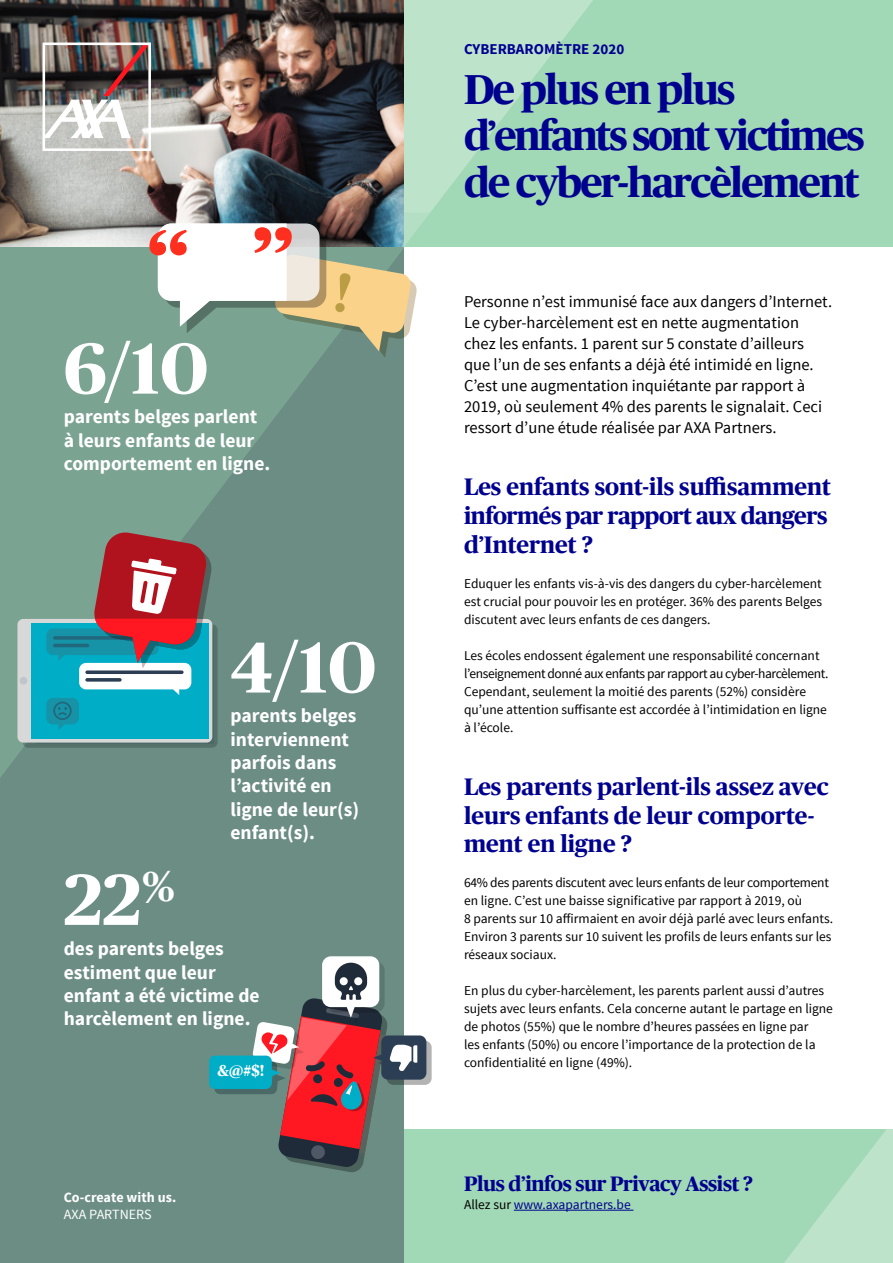
<style>
.page{position:relative;width:893px;height:1263px;background:#fff}
.page>*{position:absolute;margin:0;border:0;box-sizing:border-box;transform-origin:0 0}
.t1{font:700 72px "Publico Headline Web";color:#fff}
.t2{font:700 42px/46.2px "Publico Headline Web";letter-spacing:-.04em;color:#00008f}
.t3{font:700 24px/28.8px "Publico Headline Web";color:#00008f}
.t4{font:700 21px "Publico Headline Web";letter-spacing:-.02em;color:#00008f}
.t5{font:700 19.5px/23.4px "Source Sans Pro";color:#fff}
.t6{font:16.5px/21px "Source Sans Pro";color:#000}
.t7{font:700 15.9px "Publico Headline Web";color:#fff}
.t8{font:700 15.9px "Publico Headline Web";color:#808080}
.t9{font:700 15px "Source Sans Pro";color:#00008f}
.t10{font:700 14.1px "Source Sans Pro";color:#fff}
.t11{font:14.1px "Source Sans Pro";color:#fff}
.t12{font:13.5px/18px "Source Sans Pro";color:#000}
.t13{font:13.5px "Source Sans Pro";color:#00008f}
.s1{color:#000}
</style>
<div class="page">
<div style="left:404px;top:0;width:489px;height:247px;background:#a1d8b5"></div>
<div style="left:403px;top:1130px;width:490px;height:133px;background:#a1d8b5"></div>
<svg style="left:404px;top:0;width:189px;height:213px;fill:#bde3cb"></svg>
<svg style="left:784px;top:1130px;width:109px;height:133px"></svg>
<div style="left:0;top:213px;width:404px;height:1050px;background:#6b8d84"></div>
<svg style="left:0;top:213px;width:429px;height:564px"></svg>
<img style="left:0;top:0;width:404px;height:247px">
<svg style="left:209px;top:956px;width:223px;height:216px"></svg>
<div style="left:23px;top:624px;width:195px;height:124px;background:#56716a;border-radius:6px"></div>
<svg style="left:36px;top:628px;width:178px;height:116px"></svg>
<div style="left:17px;top:619px;width:195px;height:123px;background:#d8d8d8;border-radius:6px"></div>
<div style="left:31px;top:623px;width:178px;height:115px;background:#00adc6"></div>
<div style="left:20px;top:677px;width:7px;height:7px;background:#c0c5cb;border-radius:50%"></div>
<svg style="left:46px;top:531px;width:165px;height:199px"></svg>
<hr style="left:514px;top:1210px;width:119px;height:1px;background:#00008f">
<img style="left:43px;top:43px;width:108px;height:108px">
<svg style="left:149px;top:223px;width:268px;height:134px;background:#bcbdaa"></svg>
<h1 class="t1" style="left:64px;top:317px;width:147px">6/10</h1>
<h3 class="t5" style="left:64px;top:406px;width:208px">parents belges parlent à leurs enfants de leur comportement en ligne.</h3>
<h1 class="t1" style="left:230px;top:615px;width:148px">4/10</h1>
<h3 class="t5" style="left:230px;top:705px;width:130px">parents belges interviennent parfois dans l’activité en ligne de leur(s) enfant(s).</h3>
<h1 class="t1" style="left:64px;top:848px;width:113px">22<sup>%</sup></h1>
<h3 class="t5" style="left:64px;top:938px;width:197px">des parents belges estiment que leur enfant a été victime de harcèlement en ligne.</h3>
<p class="t7" style="left:217px;top:1059px;width:49px">&amp;@#$!</p>
<p class="t8" style="left:223px;top:1065px;width:49px">&amp;@#$!</p>
<p class="t10" style="left:64px;top:1189px;width:114px">Co-create with us.</p>
<p class="t11" style="left:64px;top:1206px;width:89px">AXA PARTNERS</p>
<p class="t9" style="left:464px;top:39px;width:162px">CYBERBAROMÈTRE 2020</p>
<h2 class="t2" style="left:464px;top:64px;width:402px">De plus en plus d’enfants sont victimes de cyber-harcèlement</h2>
<p class="t6" style="left:464px;top:291px;width:370px">Personne n’est immunisé face aux dangers d’Internet.<br>Le cyber-harcèlement est en nette augmentation chez les enfants. 1 parent sur 5 constate d’ailleurs que l’un de ses enfants a déjà été intimidé en ligne.<br>C’est une augmentation inquiétante par rapport à 2019, où seulement 4% des parents le signalait. Ceci ressort d’une étude réalisée par AXA Partners.</p>
<h3 class="t3" style="left:464px;top:471px;width:368px">Les enfants sont-ils suffisamment informés par rapport aux dangers d’Internet ?</h3>
<p class="t12" style="left:464px;top:575px;width:360px;text-align:justify">Eduquer les enfants vis-à-vis des dangers du cyber-harcèlement est crucial pour pouvoir les en protéger. 36% des parents Belges discutent avec leurs enfants de ces dangers.</p>
<p class="t12" style="left:464px;top:647px;width:366px">Les écoles endossent également une responsabilité concernant l’enseignement donné aux enfants par rapport au cyber-harcèlement.<br>Cependant, seulement la moitié des parents (52%) considère qu’une attention suffisante est accordée à l’intimidation en ligne à l’école.</p>
<h3 class="t3" style="left:464px;top:770px;width:366px">Les parents parlent-ils assez avec leurs enfants de leur comporte&shy;ment en ligne ?</h3>
<p class="t12" style="left:464px;top:874px;width:370px">64% des parents discutent avec leurs enfants de leur comportement en ligne. C’est une baisse significative par rapport à 2019, où<br>8 parents sur 10 affirmaient en avoir déjà parlé avec leurs enfants.<br>Environ 3 parents sur 10 suivent les profils de leurs enfants sur les réseaux sociaux.</p>
<p class="t12" style="left:464px;top:982px;width:370px">En plus du cyber-harcèlement, les parents parlent aussi d’autres sujets avec leurs enfants. Cela concerne autant le partage en ligne de photos (55%) que le nombre d’heures passées en ligne par<br>les enfants (50%) ou encore l’importance de la protection de la confidentialité en ligne (49%).</p>
<h3 class="t4" style="left:464px;top:1169px;width:290px">Plus d’infos sur Privacy Assist ?</h3>
<p class="t13" style="left:464px;top:1196px;width:168px"><span class="s1">Allez sur</span> www.axapartners.be</p>
</div>
